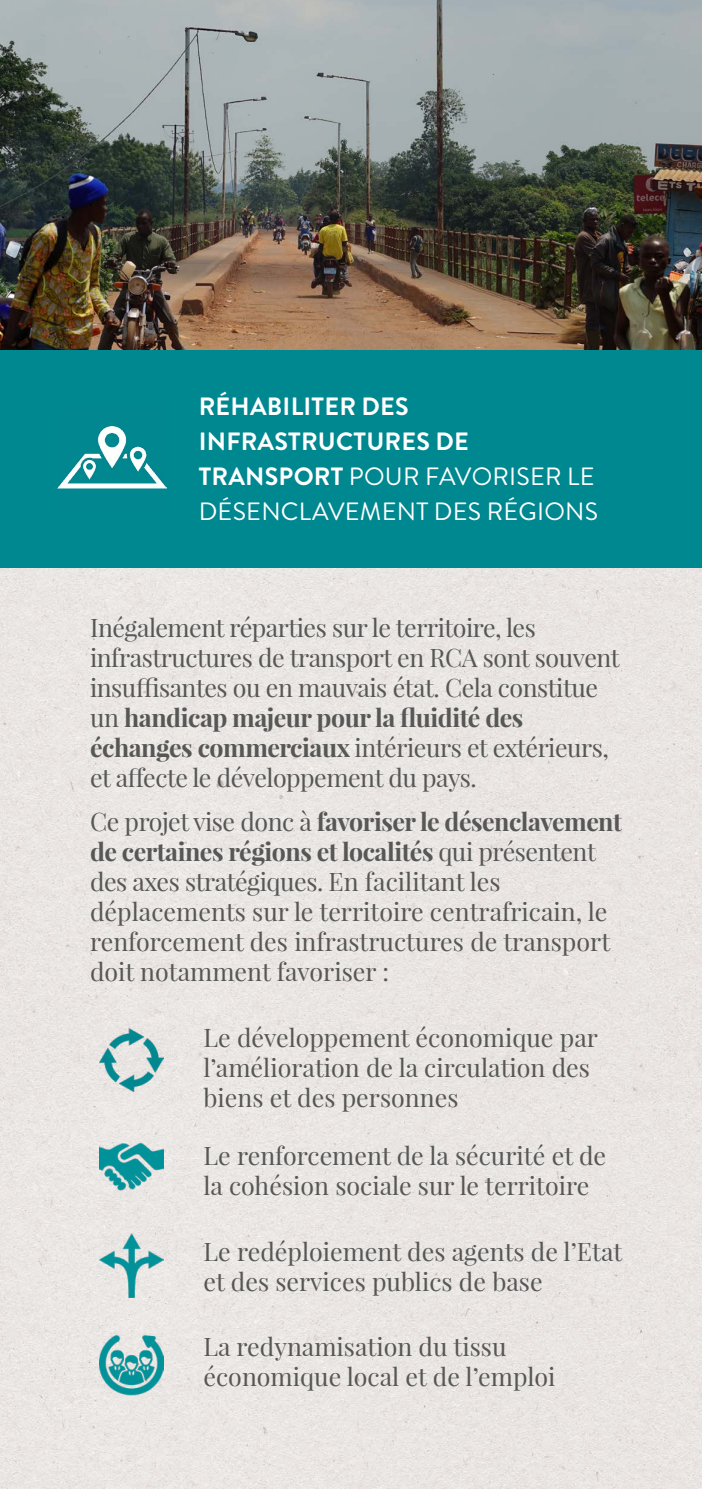
<style>
.page{position:relative;width:702px;height:1489px;background:#fff}
.page>*{position:absolute;margin:0;border:0;box-sizing:border-box;transform-origin:0 0}
.t1{font:25px/30px "Playfair Display";color:#575756}
.t2{font:25px/30px "Playfair Display";letter-spacing:-.02em;color:#575756}
.t3{font:700 25px/35px "Brandon Grotesque";letter-spacing:.01em;color:#fff}
.s1{font-weight:400}
.s2{font-weight:700}
</style>
<div class="page">
<div style="left:0;top:567px;width:702px;height:921px;background:#e9e5e3"></div>
<div style="left:0;top:349px;width:702px;height:218px;background:#008891"></div>
<img style="left:57px;top:425px;width:110px;height:64px">
<img style="left:0;top:0;width:702px;height:349px">
<img style="left:99px;top:1028px;width:64px;height:63px">
<img style="left:99px;top:1134px;width:64px;height:64px">
<img style="left:99px;top:1233px;width:64px;height:64px">
<img style="left:99px;top:1332px;width:64px;height:64px">
<p class="t3" style="left:199px;top:389px;width:401px">RÉHABILITER DES<br>INFRASTRUCTURES DE<br>TRANSPORT <span class="s1">POUR FAVORISER LE<br>DÉSENCLAVEMENT DES RÉGIONS</span></p>
<p class="t2" style="left:90px;top:612px;width:531px">Inégalement réparties sur le territoire, les infrastructures de transport en RCA sont souvent insuffisantes ou en mauvais état. Cela constitue un <span class="s2">handicap majeur pour la fluidité des échanges commerciaux</span> intérieurs et extérieurs, et affecte le développement du pays.</p>
<p class="t1" style="left:90px;top:806px;width:533px">Ce projet vise donc à <span class="s2">favoriser le désenclavement de certaines régions et localités</span> qui présentent des axes stratégiques. En facilitant les déplacements sur le territoire centrafricain, le renforcement des infrastructures de transport doit notamment favoriser :</p>
<p class="t1" style="left:203px;top:1022px;width:396px">Le développement économique par l’amélioration de la circulation des biens et des personnes</p>
<p class="t1" style="left:203px;top:1140px;width:404px">Le renforcement de la sécurité et de la cohésion sociale sur le territoire</p>
<p class="t1" style="left:203px;top:1235px;width:420px">Le redéploiement des agents de l’Etat et des services publics de base</p>
<p class="t1" style="left:203px;top:1331px;width:353px">La redynamisation du tissu économique local et de l’emploi</p>
</div>
